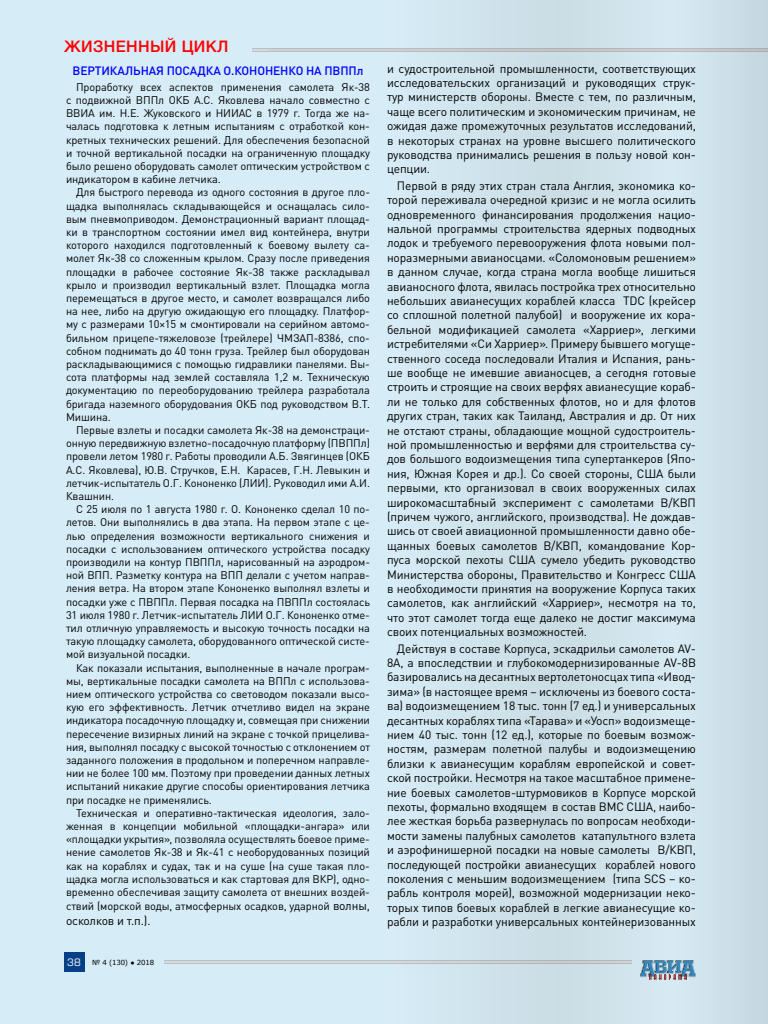
<style>
.page{position:relative;width:768px;height:1024px;background:#fff}
.page>*{position:absolute;margin:0;border:0;box-sizing:border-box;transform-origin:0 0}
.t1{font:500 16px "Helvetica Neue Cyr";letter-spacing:.025em;color:#f00}
.t2{font:12px/14.4px "DIN Pro";letter-spacing:-.01em;color:#000;text-align:justify}
.t3{font:500 12px "DIN Pro";letter-spacing:-.01em;color:#00f}
.t4{font:11px/13.2px "DIN Pro";letter-spacing:-.01em;color:#000;text-align:justify}
.t5{font:7px "Verdana";letter-spacing:-.02em;color:#000}
.s1{font-size:12px}
.s2{font-family:"Europe C";font-size:10px;color:#fffefd}
</style>
<div class="page">
<div style="left:0;top:0;width:768px;height:1024px;background:linear-gradient(to right,#d8effb,#cde0e7)"></div>
<h1 class="t1" style="left:64px;top:38px;width:166px">ЖИЗНЕННЫЙ ЦИКЛ</h1>
<p class="t3" style="left:73px;top:60px;width:292px">ВЕРТИКАЛЬНАЯ ПОСАДКА О.КОНОНЕНКО НА ПВППл</p>
<p class="t4" style="left:66px;top:79px;width:306px;text-indent:10px">Проработку всех аспектов применения самолета Як-38 с подвижной ВППл ОКБ А.С. Яковлева начало совместно с ВВИА им. Н.Е. Жуковского и НИИАС в 1979 г. Тогда же на&shy;чалась подготовка к летным испытаниям с отработкой кон&shy;кретных технических решений. Для обеспечения безопасной и точной вертикальной посадки на ограниченную площадку было решено оборудовать самолет оптическим устройством с индикатором в кабине летчика.</p>
<p class="t4" style="left:66px;top:185px;width:306px;text-indent:10px">Для быстрого перевода из одного состояния в другое пло&shy;щадка выполнялась складывающейся и оснащалась сило&shy;вым пневмоприводом. Демонстрационный вариант площад&shy;ки в транспортном состоянии имел вид контейнера, внутри которого находился подготовленный к боевому вылету са&shy;молет Як-38 со сложенным крылом. Сразу после приведения площадки в рабочее состояние Як-38 также раскладывал крыло и производил вертикальный взлет. Площадка могла перемещаться в другое место, и самолет возвращался либо на нее, либо на другую ожидающую его площадку. Платфор&shy;му с размерами 10×15 м смонтировали на серийном автомо&shy;бильном прицепе-тяжеловозе (трейлере) ЧМЗАП-8386, спо&shy;собном поднимать до 40 тонн груза. Трейлер был оборудован раскладывающимися с помощью гидравлики панелями. Вы&shy;сота платформы над землей составляла 1,2 м. Техническую документацию по переоборудованию трейлера разработала бригада наземного оборудования ОКБ под руководством В.Т.<br>Мишина.</p>
<p class="t4" style="left:66px;top:422px;width:306px;text-indent:10px">Первые взлеты и посадки самолета Як-38 на демонстраци&shy;онную передвижную взлетно-посадочную платформу (ПВППл) провели летом 1980 г. Работы проводили А.Б. Звягинцев (ОКБ А.С. Яковлева), Ю.В. Стручков, Е.Н. Карасев, Г.Н. Левыкин и летчик-испытатель О.Г. Кононенко (ЛИИ). Руководил ими А.И.<br>Квашнин.</p>
<p class="t4" style="left:66px;top:501px;width:306px;text-indent:10px">С 25 июля по 1 августа 1980 г. О. Кононенко сделал 10 по&shy;летов. Они выполнялись в два этапа. На первом этапе с це&shy;лью определения возможности вертикального снижения и посадки с использованием оптического устройства посадку производили на контур ПВППл, нарисованный на аэродром&shy;ной ВПП. Разметку контура на ВПП делали с учетом направ&shy;ления ветра. На втором этапе Кононенко выполнял взлеты и посадки уже с ПВППл. Первая посадка на ПВППл состоялась 31 июля 1980 г. Летчик-испытатель ЛИИ О.Г. Кононенко отме&shy;тил отличную управляемость и высокую точность посадки на такую площадку самолета, оборудованного оптической систе&shy;мой визуальной посадки.</p>
<p class="t4" style="left:66px;top:660px;width:306px;text-indent:10px">Как показали испытания, выполненные в начале програм&shy;мы, вертикальные посадки самолета на ВППл с использова&shy;нием оптического устройства со световодом показали высо&shy;кую его эффективность. Летчик отчетливо видел на экране индикатора посадочную площадку и, совмещая при снижении пересечение визирных линий на экране с точкой прицелива&shy;ния, выполнял посадку с высокой точностью с отклонением от заданного положения в продольном и поперечном направле&shy;нии не более 100 мм. Поэтому при проведении данных летных испытаний никакие другие способы ориентирования летчика при посадке не применялись.</p>
<p class="t4" style="left:66px;top:805px;width:305px;text-indent:10px">Техническая и оперативно-тактическая идеология, зало&shy;женная в концепции мобильной «площадки-ангара» или «площадки укрытия», позволяла осуществлять боевое приме&shy;нение самолетов Як-38 и Як-41 с необорудованных позиций как на кораблях и судах, так и на суше (на суше такая пло&shy;щадка могла использоваться и как стартовая для ВКР), одно&shy;временно обеспечивая защиту самолета от внешних воздей-</p>
<p class="t4" style="left:66px;top:899px;width:305px">ствий (морской воды, атмосферных осадков, ударной <span class="s1">волны,</span></p>
<p class="t2" style="left:66px;top:912px;width:86px">осколков и т.п.).</p>
<p class="t5" style="left:67px;top:958px;width:88px"><span class="s2">38</span> № 4 (130) ● 2018</p>
<p class="t2" style="left:387px;top:60px;width:311px">и судостроительной промышленности, соответствующих исследовательских организаций и руководящих струк&shy;тур министерств обороны. Вместе с тем, по различным, чаще всего политическим и экономическим причинам, не ожидая даже промежуточных результатов исследований, в некоторых странах на уровне высшего политического руководства принимались решения в пользу новой кон&shy;цепции.</p>
<p class="t2" style="left:387px;top:177px;width:311px;text-indent:10px">Первой в ряду этих стран стала Англия, экономика ко&shy;торой переживала очередной кризис и не могла осилить одновременного финансирования продолжения нацио&shy;нальной программы строительства ядерных подводных лодок и требуемого перевооружения флота новыми пол&shy;норазмерными авианосцами. «Соломоновым решением» в данном случае, когда страна могла вообще лишиться авианосного флота, явилась постройка трех относительно небольших авианесущих кораблей класса TDC (крейсер со сплошной полетной палубой) и вооружение их кора&shy;бельной модификацией самолета «Харриер», легкими истребителями «Си Харриер». Примеру бывшего могуще&shy;ственного соседа последовали Италия и Испания, рань&shy;ше вообще не имевшие авианосцев, а сегодня готовые строить и строящие на своих верфях авианесущие кораб&shy;ли не только для собственных флотов, но и для флотов других стран, таких как Таиланд, Австралия и др. От них не отстают страны, обладающие мощной судостроитель&shy;ной промышленностью и верфями для строительства су&shy;дов большого водоизмещения типа супертанкеров (Япо&shy;ния, Южная Корея и др.). Со своей стороны, США были первыми, кто организовал в своих вооруженных силах широкомасштабный эксперимент с самолетами В/КВП (причем чужого, английского, производства). Не дождав&shy;шись от своей авиационной промышленности давно обе&shy;щанных боевых самолетов В/КВП, командование Кор&shy;пуса морской пехоты США сумело убедить руководство Министерства обороны, Правительство и Конгресс США в необходимости принятия на вооружение Корпуса таких самолетов, как английский «Харриер», несмотря на то, что этот самолет тогда еще далеко не достиг максимума своих потенциальных возможностей.</p>
<p class="t2" style="left:387px;top:640px;width:311px;text-indent:10px">Действуя в составе Корпуса, эскадрильи самолетов AV-8A, а впоследствии и глубокомодернизированные AV-8B базировались на десантных вертолетоносцах типа «Ивод&shy;зима» (в настоящее время – исключены из боевого соста&shy;ва) водоизмещением 18 тыс. тонн (7 ед.) и универсальных десантных кораблях типа «Тарава» и «Уосп» водоизмеще&shy;нием 40 тыс. тонн (12 ед.), которые по боевым возмож&shy;ностям, размерам полетной палубы и водоизмещению близки к авианесущим кораблям европейской и совет&shy;ской постройки. Несмотря на такое масштабное примене&shy;ние боевых самолетов-штурмовиков в Корпусе морской пехоты, формально входящем в состав ВМС США, наибо&shy;лее жесткая борьба развернулась по вопросам необходи&shy;мости замены палубных самолетов катапультного взлета и аэрофинишерной посадки на новые самолеты В/КВП, последующей постройки авианесущих кораблей нового поколения с меньшим водоизмещением (типа SCS – ко&shy;рабль контроля морей), возможной модернизации неко&shy;торых типов боевых кораблей в легкие авианесущие ко&shy;рабли и разработки универсальных контейнеризованных</p>
</div>
